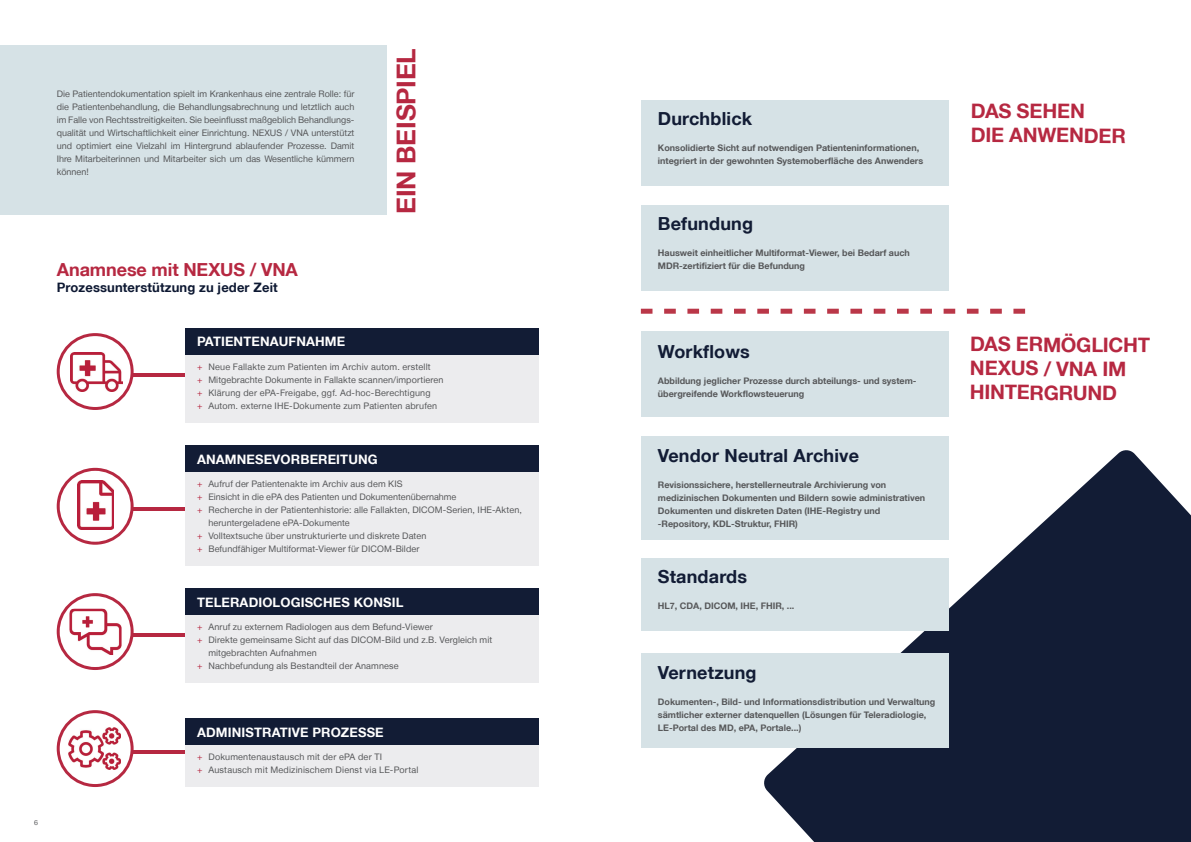
<style>
.page{position:relative;width:1191px;height:842px;background:#fff}
.page>*{position:absolute;margin:0;border:0;box-sizing:border-box;transform-origin:0 0}
.t1{font:700 26px "Helvetica Neue LT";letter-spacing:-.005em;color:#b62841}
.t2{font:700 20px/23.9px "Helvetica Neue LT";letter-spacing:-.015em;color:#b62841}
.t3{font:700 18px "Helvetica Neue LT";letter-spacing:.01em;color:#121c35}
.t4{font:700 18px "Helvetica Neue LT";letter-spacing:-.005em;color:#b62841}
.t5{font:700 13px "Helvetica Neue LT";letter-spacing:.01em;color:#fff}
.t6{font:700 13px "Helvetica Neue LT";letter-spacing:.01em;color:#0d1832}
.t7{font:9px/13px "Helvetica Neue LT";letter-spacing:.01em;color:#57585a}
.t8{font:700 9px/13px "Helvetica Neue LT";color:#57585a}
.t9{font:7px "Helvetica Neue LT";color:#57585a}
.s1{color:#b62841}
</style>
<div class="page">
<svg style="left:763px;top:449px;width:428px;height:393px;fill:#121c35"></svg>
<div style="left:0;top:45px;width:386px;height:169px;background:#d6e2e6"></div>
<hr style="left:96px;top:373px;width:90px;height:3px;background:#b62841">
<svg style="left:58px;top:335px;width:74px;height:73px"></svg>
<div style="left:57px;top:333px;width:77px;height:77px;border:3px solid #b62841;border-radius:50%"></div>
<hr style="left:96px;top:633px;width:90px;height:3px;background:#b62841">
<svg style="left:57px;top:593px;width:77px;height:77px"></svg>
<hr style="left:96px;top:750px;width:90px;height:3px;background:#b62841">
<svg style="left:58px;top:712px;width:74px;height:73px"></svg>
<div style="left:57px;top:710px;width:77px;height:77px;border:3px solid #b62841;border-radius:50%"></div>
<hr style="left:96px;top:508px;width:90px;height:3px;background:#b62841">
<svg style="left:57px;top:468px;width:77px;height:77px"></svg>
<div style="left:186px;top:347px;width:353px;height:75px;background:#ececee"></div>
<div style="left:186px;top:607px;width:353px;height:75px;background:#ececee"></div>
<div style="left:186px;top:738px;width:353px;height:49px;background:#ececee"></div>
<div style="left:186px;top:464px;width:353px;height:101px;background:#ececee"></div>
<div style="left:186px;top:328px;width:353px;height:26px;background:#121c35"></div>
<div style="left:186px;top:588px;width:353px;height:26px;background:#121c35"></div>
<div style="left:186px;top:719px;width:353px;height:26px;background:#121c35"></div>
<div style="left:186px;top:445px;width:353px;height:26px;background:#121c35"></div>
<div style="left:641px;top:100px;width:307px;height:86px;background:#d6e2e6"></div>
<div style="left:641px;top:331px;width:307px;height:85px;background:#d6e2e6"></div>
<div style="left:641px;top:558px;width:307px;height:72px;background:#d6e2e6"></div>
<div style="left:641px;top:205px;width:307px;height:86px;background:#d6e2e6"></div>
<div style="left:641px;top:436px;width:307px;height:103px;background:#d6e2e6"></div>
<div style="left:641px;top:653px;width:307px;height:94px;background:#d6e2e6"></div>
<svg style="left:641px;top:309px;width:384px;height:5px"></svg>
<img style="left:71px;top:352px;width:52px;height:39px">
<img style="left:77px;top:480px;width:37px;height:49px">
<img style="left:69px;top:609px;width:53px;height:46px">
<img style="left:69px;top:728px;width:52px;height:41px">
<img style="left:81px;top:616px;width:14px;height:14px">
<p class="t7" style="left:57px;top:88px;width:299px;text-align:justify">Die Patientendokumentation spielt im Krankenhaus eine zentrale Rolle: für die Patientenbehandlung, die Behandlungsabrechnung und letztlich auch im Falle von Rechtsstreitigkeiten. Sie beeinflusst maßgeblich Behandlungs&shy;qualität und Wirtschaftlichkeit einer Einrichtung. NEXUS / VNA unterstützt und optimiert eine Vielzahl im Hintergrund ablaufender Prozesse. Damit Ihre Mitarbeiterinnen und Mitarbeiter sich um das Wesentliche kümmern können!</p>
<h3 class="t4" style="left:57px;top:259px;width:243px">Anamnese mit NEXUS / VNA</h3>
<h3 class="t6" style="left:57px;top:280px;width:223px">Prozessunterstützung zu jeder Zeit</h3>
<h3 class="t5" style="left:197px;top:334px;width:150px">PATIENTENAUFNAHME</h3>
<h1 class="t1" style="left:390px;top:214px;width:167px;rotate:-90deg">EIN BEISPIEL</h1>
<p class="t7" style="left:197px;top:361px;width:248px"><span class="s1">+</span> Neue Fallakte zum Patienten im Archiv autom. erstellt<br><span class="s1">+</span> Mitgebrachte Dokumente in Fallakte scannen/importieren <span class="s1">+</span> Klärung der ePA-Freigabe, ggf. Ad-hoc-Berechtigung<br><span class="s1">+</span> Autom. externe IHE-Dokumente zum Patienten abrufen</p>
<h3 class="t5" style="left:197px;top:451px;width:182px">ANAMNESEVORBEREITUNG</h3>
<p class="t7" style="left:197px;top:478px;width:207px"><span class="s1">+</span> Aufruf der Patientenakte im Archiv aus dem KIS</p>
<p class="t7" style="left:197px;top:491px;width:261px"><span class="s1">+</span> Einsicht in die ePA des Patienten und Dokumentenübernahme</p>
<p class="t7" style="left:197px;top:503px;width:326px"><span class="s1">+</span> Recherche in der Patientenhistorie: alle Fallakten, DICOM-Serien, IHE-Akten,</p>
<p class="t7" style="left:208px;top:516px;width:143px">heruntergeladene ePA-Dokumente</p>
<p class="t7" style="left:197px;top:529px;width:231px"><span class="s1">+</span> Volltextsuche über unstrukturierte und diskrete Daten</p>
<p class="t7" style="left:197px;top:542px;width:224px"><span class="s1">+</span> Befundfähiger Multiformat-Viewer für DICOM-Bilder</p>
<h3 class="t5" style="left:197px;top:594px;width:208px">TELERADIOLOGISCHES KONSIL</h3>
<p class="t7" style="left:197px;top:621px;width:237px"><span class="s1">+</span> Anruf zu externem Radiologen aus dem Befund-Viewer</p>
<p class="t7" style="left:197px;top:634px;width:297px"><span class="s1">+</span> Direkte gemeinsame Sicht auf das DICOM-Bild und z.B. Vergleich mit</p>
<p class="t7" style="left:208px;top:647px;width:110px">mitgebrachten Aufnahmen</p>
<p class="t7" style="left:197px;top:660px;width:203px"><span class="s1">+</span> Nachbefundung als Bestandteil der Anamnese</p>
<p class="t9" style="left:34px;top:819px;width:5px">6</p>
<h3 class="t5" style="left:197px;top:724px;width:188px">ADMINISTRATIVE PROZESSE</h3>
<p class="t7" style="left:197px;top:751px;width:223px"><span class="s1">+</span> Dokumentenaustausch mit der ePA der TI<br><span class="s1">+</span> Austausch mit Medizinischem Dienst via LE-Portal</p>
<h3 class="t3" style="left:658px;top:108px;width:96px">Durchblick</h3>
<p class="t8" style="left:658px;top:141px;width:267px">Konsolidierte Sicht auf notwendigen Patienteninformationen, integriert in der gewohnten Systemoberfläche des Anwenders</p>
<h3 class="t3" style="left:658px;top:212px;width:97px">Befundung</h3>
<p class="t8" style="left:658px;top:246px;width:253px">Hausweit einheitlicher Multiformat-Viewer, bei Bedarf auch<br>MDR-zertifiziert für die Befundung</p>
<h3 class="t3" style="left:658px;top:340px;width:94px">Workflows</h3>
<p class="t8" style="left:658px;top:374px;width:260px">Abbildung jeglicher Prozesse durch abteilungs- und system&shy;übergreifende Workflowsteuerung</p>
<h3 class="t3" style="left:658px;top:444px;width:203px">Vendor Neutral Archive</h3>
<p class="t8" style="left:658px;top:478px;width:269px">Revisionssichere, herstellerneutrale Archivierung von medizinischen Dokumenten und Bildern sowie administrativen Dokumenten und diskreten Daten (IHE-Registry und -Repository, KDL-Struktur, FHIR)</p>
<h3 class="t3" style="left:658px;top:565px;width:91px">Standards</h3>
<p class="t8" style="left:658px;top:599px;width:138px">HL7, CDA, DICOM, IHE, FHIR, ...</p>
<h3 class="t3" style="left:658px;top:661px;width:100px">Vernetzung</h3>
<p class="t8" style="left:658px;top:695px;width:279px">Dokumenten-, Bild- und Informationsdistribution und Verwaltung sämtlicher externer datenquellen (Lösungen für Teleradiologie,<br>LE-Portal des MD, ePA, Portale...)</p>
<h2 class="t2" style="left:970px;top:98px;width:157px">DAS SEHEN<br>DIE ANWENDER</h2>
<h2 class="t2" style="left:969px;top:332px;width:182px">DAS ERMÖGLICHT<br>NEXUS / VNA IM<br>HINTERGRUND</h2>
</div>
